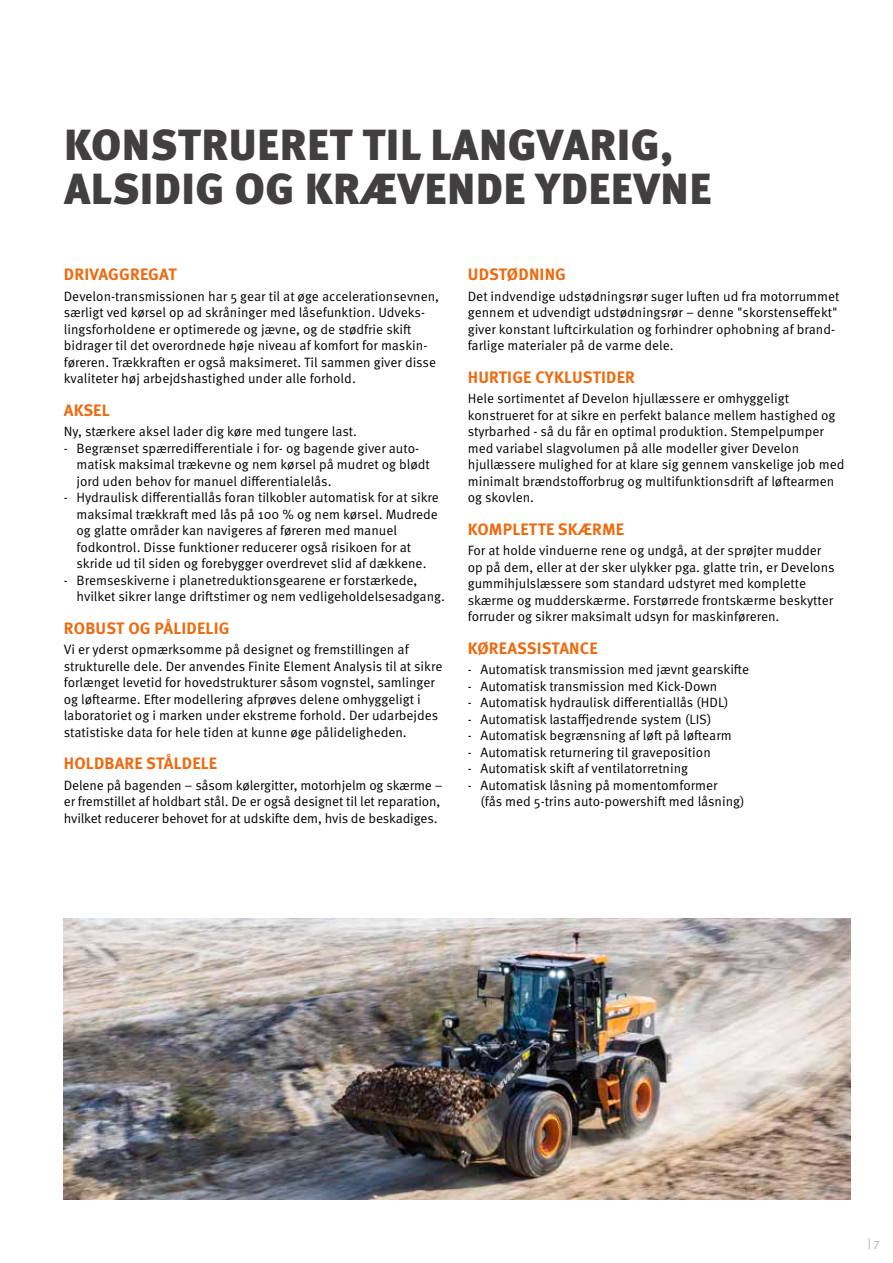
<style>
.page{position:relative;width:893px;height:1263px;background:#fff}
.page>*{position:absolute;margin:0;border:0;box-sizing:border-box;transform-origin:0 0}
.t1{font:900 43.5px/43.5px "Meta Pro";letter-spacing:.01em;color:#423f41}
.t2{font:700 16.5px "Meta Pro";letter-spacing:.01em;color:#ed6a0f}
.t3{font:13.5px/16.5px "Meta Pro Norm";color:#000}
.t4{font:12px "Meta Pro Norm";color:#b2b2b2}
</style>
<div class="page">
<img style="left:64px;top:918px;width:786px;height:281px">
<h1 class="t1" style="left:64px;top:121px;width:649px">KONSTRUERET TIL LANGVARIG,<br>ALSIDIG OG KRÆVENDE YDEEVNE</h1>
<p class="t2" style="left:64px;top:261px;width:114px">DRIVAGGREGAT</p>
<p class="t3" style="left:64px;top:287px;width:377px">Develon-transmissionen har 5 gear til at øge accelerationsevnen, særligt ved kørsel op ad skråninger med låsefunktion. Udveks&shy;lingsforholdene er optimerede og jævne, og de stødfrie skift bidrager til det overordnede høje niveau af komfort for maskin&shy;føreren. Trækkraften er også maksimeret. Til sammen giver disse kvaliteter høj arbejdshastighed under alle forhold.</p>
<p class="t2" style="left:64px;top:397px;width:47px">AKSEL</p>
<p class="t3" style="left:64px;top:423px;width:295px">Ny, stærkere aksel lader dig køre med tungere last.</p>
<p class="t3" style="left:77px;top:439px;width:355px;text-indent:-13px">- Begrænset spærredifferentiale i for- og bagende giver auto&shy;matisk maksimal trækevne og nem kørsel på mudret og blødt jord uden behov for manuel differentialelås.</p>
<p class="t3" style="left:77px;top:489px;width:364px;text-indent:-13px">- Hydraulisk differentiallås foran tilkobler automatisk for at sikre maksimal trækkraft med lås på 100 % og nem kørsel. Mudrede og glatte områder kan navigeres af føreren med manuel fodkontrol. Disse funktioner reducerer også risikoen for at skride ud til siden og forebygger overdrevet slid af dækkene.</p>
<p class="t3" style="left:77px;top:571px;width:370px;text-indent:-13px">- Bremseskiverne i planetreduktionsgearene er forstærkede, hvilket sikrer lange driftstimer og nem vedligeholdelsesadgang.</p>
<p class="t2" style="left:64px;top:615px;width:167px">ROBUST OG PÅLIDELIG</p>
<p class="t3" style="left:64px;top:641px;width:380px">Vi er yderst opmærksomme på designet og fremstillingen af strukturelle dele. Der anvendes Finite Element Analysis til at sikre forlænget levetid for hovedstrukturer såsom vognstel, samlinger og løftearme. Efter modellering afprøves delene omhyggeligt i laboratoriet og i marken under ekstreme forhold. Der udarbejdes statistiske data for hele tiden at kunne øge pålideligheden.</p>
<p class="t2" style="left:64px;top:750px;width:155px">HOLDBARE STÅLDELE</p>
<p class="t3" style="left:64px;top:776px;width:381px">Delene på bagenden – såsom kølergitter, motorhjelm og skærme – er fremstillet af holdbart stål. De er også designet til let reparation, hvilket reducerer behovet for at udskifte dem, hvis de beskadiges.</p>
<p class="t2" style="left:468px;top:261px;width:100px">UDSTØDNING</p>
<p class="t3" style="left:468px;top:287px;width:373px">Det indvendige udstødningsrør suger luften ud fra motorrummet gennem et udvendigt udstødningsrør – denne "skorstenseffekt" giver konstant luftcirkulation og forhindrer ophobning af brand&shy;farlige materialer på de varme dele.</p>
<p class="t2" style="left:468px;top:364px;width:169px">HURTIGE CYKLUSTIDER</p>
<p class="t3" style="left:468px;top:390px;width:378px">Hele sortimentet af Develon hjullæssere er omhyggeligt konstrueret for at sikre en perfekt balance mellem hastighed og styrbarhed - så du får en optimal produktion. Stempelpumper med variabel slagvolumen på alle modeller giver Develon hjullæssere mulighed for at klare sig gennem vanskelige job med minimalt brændstofforbrug og multifunktionsdrift af løftearmen og skovlen.</p>
<p class="t2" style="left:468px;top:516px;width:158px">KOMPLETTE SKÆRME</p>
<p class="t3" style="left:468px;top:542px;width:368px">For at holde vinduerne rene og undgå, at der sprøjter mudder op på dem, eller at der sker ulykker pga. glatte trin, er Develons gummihjulslæssere som standard udstyret med komplette skærme og mudderskærme. Forstørrede frontskærme beskytter forruder og sikrer maksimalt udsyn for maskinføreren.</p>
<p class="t2" style="left:468px;top:635px;width:131px">KØREASSISTANCE</p>
<p class="t3" style="left:468px;top:661px;width:283px">- Automatisk transmission med jævnt gearskifte</p>
<p class="t3" style="left:468px;top:677px;width:251px">- Automatisk transmission med Kick-Down</p>
<p class="t3" style="left:468px;top:694px;width:262px">- Automatisk hydraulisk differentiallås (HDL)</p>
<p class="t3" style="left:468px;top:710px;width:245px">- Automatisk lastaffjedrende system (LIS)</p>
<p class="t3" style="left:468px;top:727px;width:265px">- Automatisk begrænsning af løft på løftearm</p>
<p class="t3" style="left:468px;top:743px;width:245px">- Automatisk returnering til graveposition</p>
<p class="t3" style="left:468px;top:760px;width:222px">- Automatisk skift af ventilatorretning</p>
<p class="t3" style="left:480px;top:776px;width:266px;text-indent:-13px">- Automatisk låsning på momentomformer<br>(fås med 5-trins auto-powershift med låsning)</p>
<p class="t4" style="left:868px;top:1233px;width:13px">| 7</p>
</div>
